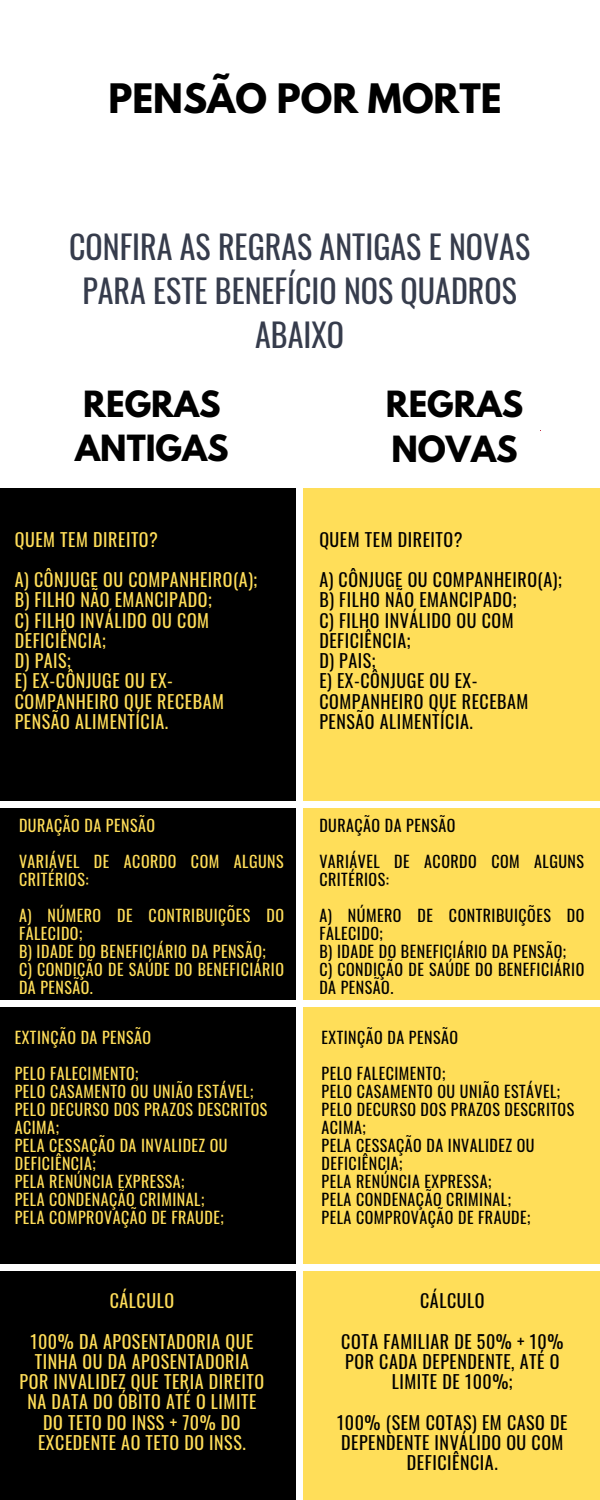
<style>
.page{position:relative;width:600px;height:1500px;background:#fff}
.page>*{position:absolute;margin:0;border:0;box-sizing:border-box;transform-origin:0 0}
.t1{font:700 36px "League Spartan";color:#000}
.t2{font:32px/44.2px "Oswald";color:#363c4c;text-align:center}
.t3{font:700 32px/44.2px "League Spartan";color:#000}
.t4{font:18px/20.2px "Oswald";letter-spacing:.03em;color:#ffde59;text-align:center}
.t5{font:18px/20.2px "Oswald";letter-spacing:.03em;color:#000;text-align:center}
.t6{font:16px/18px "Oswald";letter-spacing:.03em;color:#ffde59}
.t7{font:16px/18px "Oswald";letter-spacing:.03em;color:#000}
</style>
<div class="page">
<div style="left:0;top:488px;width:296px;height:1012px;background:#000"></div>
<div style="left:304px;top:488px;width:296px;height:1012px;background:#ffde59"></div>
<div style="left:0;top:801px;width:600px;height:7px;background:#fff"></div>
<div style="left:0;top:1000px;width:600px;height:6px;background:#fff"></div>
<div style="left:0;top:1264px;width:600px;height:6px;background:#fff"></div>
<h1 class="t1" style="left:108px;top:80px;width:395px">PENSÃO POR MORTE</h1>
<h2 class="t2" style="left:69px;top:223px;width:463px">CONFIRA AS REGRAS ANTIGAS E NOVAS<br>PARA ESTE BENEFÍCIO NOS QUADROS<br>ABAIXO</h2>
<h2 class="t3" style="left:75px;top:386px;width:155px">REGRAS<br>ANTIGAS</h2>
<h2 class="t3" style="left:386px;top:386px;width:139px;line-height:44.5px">REGRAS<br>NOVAS</h2>
<p class="t4" style="left:15px;top:528px;width:145px">QUEM TEM DIREITO?</p>
<p class="t4" style="left:15px;top:569px;width:244px;text-align:left">A) CÔNJUGE OU COMPANHEIRO(A);<br>B) FILHO NÃO EMANCIPADO;<br>C) FILHO INVÁLIDO OU COM<br>DEFICIÊNCIA;<br>D) PAIS;<br>E) EX-CÔNJUGE OU EX-<br>COMPANHEIRO QUE RECEBAM<br>PENSÃO ALIMENTÍCIA.</p>
<p class="t6" style="left:19px;top:815px;width:138px">DURAÇÃO DA PENSÃO</p>
<p class="t6" style="left:19px;top:851px;width:266px">VARIÁVEL DE ACORDO COM ALGUNS<br>CRITÉRIOS:</p>
<p class="t6" style="left:19px;top:905px;width:267px">A) NÚMERO DE CONTRIBUIÇÕES DO<br>FALECIDO;<br>B) IDADE DO BENEFICIÁRIO DA PENSÃO;<br>C) CONDIÇÃO DE SAÚDE DO BENEFICIÁRIO<br>DA PENSÃO.</p>
<p class="t6" style="left:15px;top:1028px;width:138px">EXTINÇÃO DA PENSÃO</p>
<p class="t6" style="left:15px;top:1064px;width:254px">PELO FALECIMENTO;<br>PELO CASAMENTO OU UNIÃO ESTÁVEL;<br>PELO DECURSO DOS PRAZOS DESCRITOS<br>ACIMA;<br>PELA CESSAÇÃO DA INVALIDEZ OU<br>DEFICIÊNCIA;<br>PELA RENÚNCIA EXPRESSA;<br>PELA CONDENAÇÃO CRIMINAL;<br>PELA COMPROVAÇÃO DE FRAUDE;</p>
<p class="t4" style="left:110px;top:1290px;width:66px">CÁLCULO</p>
<p class="t4" style="left:20px;top:1330px;width:246px">100% DA APOSENTADORIA QUE<br>TINHA OU DA APOSENTADORIA<br>POR INVALIDEZ QUE TERIA DIREITO<br>NA DATA DO ÓBITO ATÉ O LIMITE<br>DO TETO DO INSS + 70% DO<br>EXCEDENTE AO TETO DO INSS.</p>
<p class="t5" style="left:319px;top:528px;width:145px">QUEM TEM DIREITO?</p>
<p class="t5" style="left:319px;top:569px;width:244px;text-align:left">A) CÔNJUGE OU COMPANHEIRO(A);<br>B) FILHO NÃO EMANCIPADO;<br>C) FILHO INVÁLIDO OU COM<br>DEFICIÊNCIA;<br>D) PAIS;<br>E) EX-CÔNJUGE OU EX-<br>COMPANHEIRO QUE RECEBAM<br>PENSÃO ALIMENTÍCIA.</p>
<p class="t7" style="left:319px;top:815px;width:138px">DURAÇÃO DA PENSÃO</p>
<p class="t7" style="left:319px;top:851px;width:266px">VARIÁVEL DE ACORDO COM ALGUNS<br>CRITÉRIOS:</p>
<p class="t7" style="left:319px;top:905px;width:267px">A) NÚMERO DE CONTRIBUIÇÕES DO<br>FALECIDO;<br>B) IDADE DO BENEFICIÁRIO DA PENSÃO;<br>C) CONDIÇÃO DE SAÚDE DO BENEFICIÁRIO<br>DA PENSÃO.</p>
<p class="t7" style="left:322px;top:1028px;width:138px">EXTINÇÃO DA PENSÃO</p>
<p class="t7" style="left:322px;top:1064px;width:254px">PELO FALECIMENTO;<br>PELO CASAMENTO OU UNIÃO ESTÁVEL;<br>PELO DECURSO DOS PRAZOS DESCRITOS<br>ACIMA;<br>PELA CESSAÇÃO DA INVALIDEZ OU<br>DEFICIÊNCIA;<br>PELA RENÚNCIA EXPRESSA;<br>PELA CONDENAÇÃO CRIMINAL;<br>PELA COMPROVAÇÃO DE FRAUDE;</p>
<p class="t5" style="left:420px;top:1290px;width:66px">CÁLCULO</p>
<p class="t5" style="left:341px;top:1330px;width:224px">COTA FAMILIAR DE 50% + 10%<br>POR CADA DEPENDENTE, ATÉ O<br>LIMITE DE 100%;</p>
<p class="t5" style="left:337px;top:1411px;width:232px">100% (SEM COTAS) EM CASO DE<br>DEPENDENTE INVÁLIDO OU COM<br>DEFICIÊNCIA.</p>
</div>
